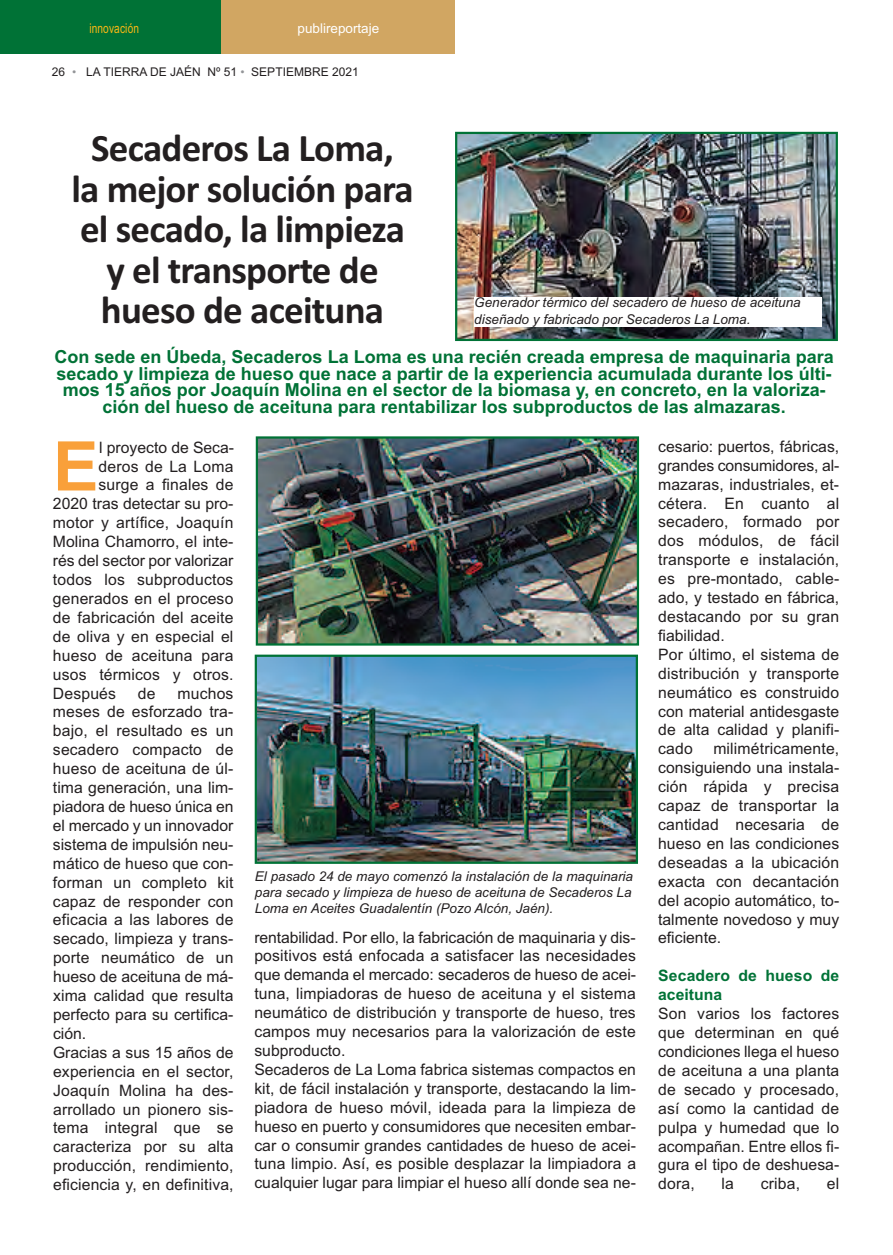
<style>
.page{position:relative;width:893px;height:1255px;background:#fff}
.page>*{position:absolute;margin:0;border:0;box-sizing:border-box;transform-origin:0 0}
.t1{font:700 68.55px "Arial";color:#f9a03a}
.t2{font:700 39px/40.5px "Calibri";letter-spacing:-.02em;color:#231f20;text-align:center}
.t3{font:700 18px/16.5px "Arial";color:#007236;text-align:center}
.t4{font:15.75px/18.9px "Arial";letter-spacing:.01em;color:#231f20}
.t5{font:700 15.75px/18.9px "Arial";letter-spacing:.01em;color:#007236}
.t6{font:italic 13.5px/16.2px "Arial";color:#231f20}
.t7{font:13.5px "Arial";color:#fff}
.t8{font:13.5px "Arial";letter-spacing:.015em;color:#fcb814;scale:.75 1}
.t9{font:12px "Arial";color:#231f20}
.s1{color:#939598}
</style>
<div class="page">
<div style="left:220px;top:0;width:235px;height:53px;background:#d1a662"></div>
<div style="left:0;top:0;width:221px;height:53px;background:#007236"></div>
<img style="left:259px;top:439px;width:377px;height:203px">
<div style="left:256px;top:436px;width:383px;height:209px;border:2px solid #007236"></div>
<img style="left:258px;top:657px;width:377px;height:203px">
<div style="left:255px;top:654px;width:383px;height:209px;border:2px solid #007236"></div>
<img style="left:458px;top:135px;width:377px;height:203px">
<div style="left:455px;top:132px;width:383px;height:209px;border:2px solid #007236"></div>
<div style="left:474px;top:297px;width:348px;height:30px;background:#fff"></div>
<p class="t8" style="left:89px;top:20px;width:68px">innovación</p>
<p class="t7" style="left:297px;top:20px;width:83px">publireportaje</p>
<p class="t9" style="left:52px;top:65px;width:308px">26 <span class="s1">•</span> LA TIERRA DE JAÉN Nº 51 <span class="s1">•</span> SEPTIEMBRE 2021</p>
<h2 class="t2" style="left:71px;top:127px;width:344px">Secaderos La Loma,<br>la mejor solución para el secado, la limpieza y el transporte de hueso de aceituna</h2>
<p class="t6" style="left:474px;top:294px;width:328px">Generador térmico del secadero de hueso de aceituna diseñado y fabricado por Secaderos La Loma.</p>
<p class="t3" style="left:55px;top:349px;width:781px">Con sede en Úbeda, Secaderos La Loma es una recién creada empresa de maquinaria para secado y limpieza de hueso que nace a partir de la experiencia acumulada durante los últi&shy;mos 15 años por Joaquín Molina en el sector de la biomasa y, en concreto, en la valoriza&shy;ción del hueso de aceituna para rentabilizar los subproductos de las almazaras.</p>
<h1 class="t1" style="left:53px;top:426px;width:47px">E</h1>
<p class="t4" style="left:99px;top:438px;width:136px">l proyecto de Seca-</p>
<p class="t4" style="left:99px;top:456px;width:136px">deros de La Loma</p>
<p class="t4" style="left:99px;top:475px;width:136px">surge a finales de</p>
<p class="t4" style="left:53px;top:494px;width:182px">2020 tras detectar su pro-</p>
<p class="t4" style="left:53px;top:513px;width:182px">motor y artífice, Joaquín</p>
<p class="t4" style="left:53px;top:532px;width:182px">Molina Chamorro, el inte-</p>
<p class="t4" style="left:53px;top:551px;width:182px">rés del sector por valorizar</p>
<p class="t4" style="left:53px;top:570px;width:182px">todos los subproductos</p>
<p class="t4" style="left:53px;top:589px;width:182px">generados en el proceso</p>
<p class="t4" style="left:53px;top:608px;width:182px">de fabricación del aceite</p>
<p class="t4" style="left:53px;top:627px;width:182px">de oliva y en especial el</p>
<p class="t4" style="left:53px;top:645px;width:182px">hueso de aceituna para</p>
<p class="t4" style="left:53px;top:664px;width:182px">usos térmicos y otros.</p>
<p class="t4" style="left:53px;top:683px;width:65px">Después</p>
<p class="t4" style="left:138px;top:683px;width:19px">de</p>
<p class="t4" style="left:53px;top:683px;width:182px;text-indent:125px">muchos meses de esforzado tra&shy;bajo, el resultado es un secadero compacto de hueso de aceituna de úl&shy;tima generación, una lim&shy;piadora de hueso única en el mercado y un innovador sistema de impulsión neu&shy;mático de hueso que con&shy;forman un completo kit capaz de responder con eficacia a las labores de secado, limpieza y trans&shy;porte neumático de un hueso de aceituna de má&shy;xima calidad que resulta perfecto para su certifica&shy;ción.<br>Gracias a sus 15 años de experiencia en el sector,<br>Joaquín Molina ha des&shy;arrollado un pionero sis&shy;tema integral que se caracteriza por su alta producción, rendimiento, eficiencia y, en definitiva,</p>
<p class="t6" style="left:255px;top:868px;width:380px;text-align:justify">El pasado 24 de mayo comenzó la instalación de la maquinaria para secado y limpieza de hueso de aceituna de Secaderos La Loma en Aceites Guadalentín (Pozo Alcón, Jaén).</p>
<p class="t4" style="left:254px;top:927px;width:383px">rentabilidad. Por ello, la fabricación de maquinaria y dis&shy;positivos está enfocada a satisfacer las necesidades que demanda el mercado: secaderos de hueso de acei&shy;tuna, limpiadoras de hueso de aceituna y el sistema neumático de distribución y transporte de hueso, tres campos muy necesarios para la valorización de este subproducto.<br>Secaderos de La Loma fabrica sistemas compactos en kit, de fácil instalación y transporte, destacando la lim&shy;piadora de hueso móvil, ideada para la limpieza de hueso en puerto y consumidores que necesiten embar&shy;car o consumir grandes cantidades de hueso de acei&shy;tuna limpio. Así, es posible desplazar la limpiadora a cualquier lugar para limpiar el hueso allí donde sea ne-</p>
<p class="t4" style="left:658px;top:437px;width:183px">cesario: puertos, fábricas, grandes consumidores, al&shy;mazaras, industriales, et&shy;cétera. En cuanto al secadero, formado por dos módulos, de fácil transporte e instalación, es pre-montado, cable&shy;ado, y testado en fábrica, destacando por su gran fiabilidad.<br>Por último, el sistema de distribución y transporte neumático es construido con material antidesgaste de alta calidad y planifi&shy;cado</p>
<p class="t4" style="left:658px;top:739px;width:183px;text-align:justify;text-indent:55px">milimétricamente, consiguiendo una instala&shy;ción rápida y precisa capaz de transportar la cantidad necesaria de hueso en las condiciones deseadas a la ubicación exacta con decantación del acopio automático, to&shy;talmente novedoso y muy eficiente.</p>
<p class="t5" style="left:658px;top:966px;width:183px">Secadero de hueso de aceituna</p>
<p class="t4" style="left:658px;top:1004px;width:183px;text-align:justify">Son varios los factores que determinan en qué condiciones llega el hueso de aceituna a una planta de secado y procesado, así como la cantidad de pulpa y humedad que lo acompañan. Entre ellos fi&shy;gura el tipo de deshuesa&shy;dora,</p>
<p class="t4" style="left:721px;top:1174px;width:14px">la</p>
<p class="t4" style="left:761px;top:1174px;width:41px">criba,</p>
<p class="t4" style="left:827px;top:1174px;width:14px">el</p>
</div>
